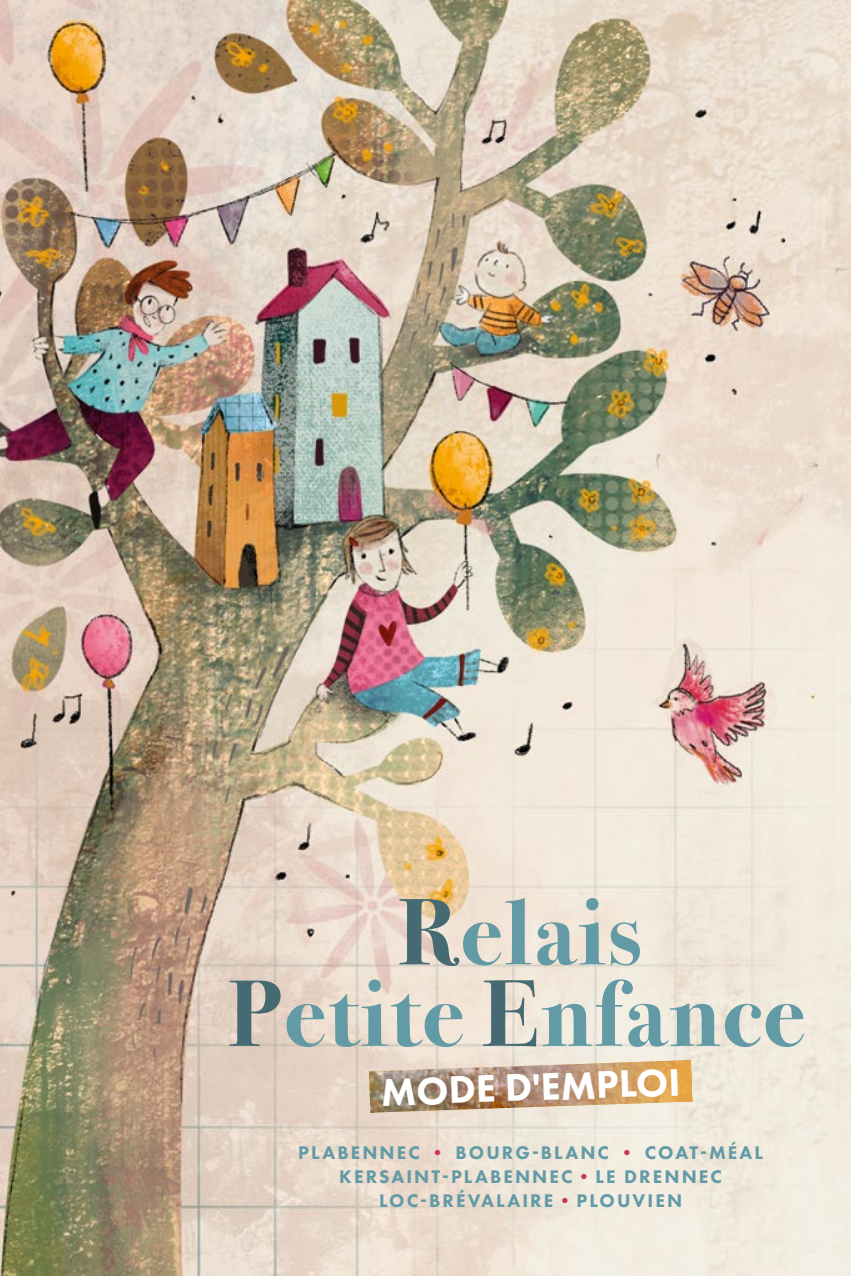
<style>
.page{position:relative;width:851px;height:1276px;background:#fff}
.page>*{position:absolute;margin:0;border:0;box-sizing:border-box;transform-origin:0 0}
.t1{font:700 94.25px "Bodoni Svty Two ITCTT";letter-spacing:.025em;color:#629aa5}
.t2{font:800 39.75px "Futura PT";color:#fff}
.t3{font:800 19px/24px "Futura PT";letter-spacing:.11em;color:#629aa5;text-align:center}
.s1{color:#466a72}
.s2{color:#c6385b}
</style>
<div class="page">
<img style="left:0;top:0;width:850px;height:1276px">
<img style="left:369px;top:1060px;width:323px;height:52px">
<img style="left:515px;top:1065px;width:35px;height:42px">
<img style="left:649px;top:638px;width:131px;height:156px">
<img style="left:653px;top:357px;width:192px;height:227px">
<img style="left:796px;top:190px;width:54px;height:220px">
<p class="t1" style="left:398px;top:854px;width:244px"><span class="s1">R</span>elais</p>
<p class="t1" style="left:229px;top:936px;width:577px"><span class="s1">P</span>etite <span class="s1">E</span>nfance</p>
<p class="t2" style="left:380px;top:1067px;width:301px;rotate:-2deg">MODE D'EMPLOI</p>
<p class="t3" style="left:298px;top:1140px;width:466px">PLABENNEC <span class="s2">•</span> BOURG-BLANC <span class="s2">•</span> COAT-MÉAL<br>KERSAINT-PLABENNEC<span class="s2">•</span>LE DRENNEC<br>LOC-BRÉVALAIRE<span class="s2">•</span>PLOUVIEN</p>
</div>
